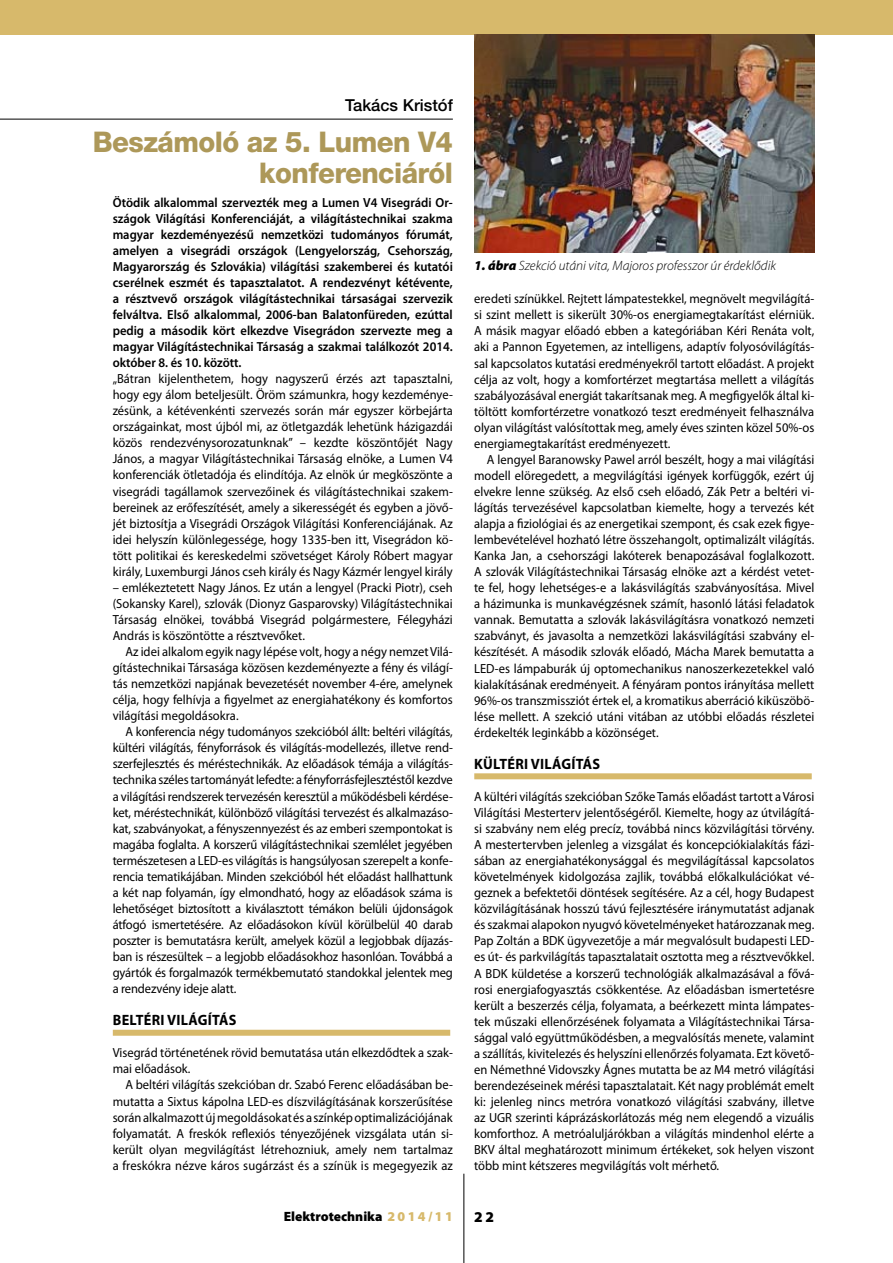
<style>
.page{position:relative;width:893px;height:1263px;background:#fff}
.page>*{position:absolute;margin:0;border:0;box-sizing:border-box;transform-origin:0 0}
.t1{font:800 28.5px/31.5px "Helvetica Neue LT Pro";letter-spacing:-.02em;color:#ad9859;text-align:right}
.t2{font:500 16.5px "Helvetica Neue LT Pro";color:#000}
.t3{font:700 15px "Myriad Pro";color:#000;scale:.95 1}
.t4{font:900 15px "Myriad Pro";color:#000}
.t5{font:italic 300 13.5px "Myriad Pro";color:#000}
.t6{font:900 13.5px "Myriad Pro";color:#000}
.t7{font:13.2px/16px "Myriad Pro";color:#000;text-align:justify;scale:.95 1}
.t8{font:600 13.2px/16px "Myriad Pro";color:#000;text-align:justify;scale:.95 1}
.s1{font-weight:900}
.s2{color:#d7b96b}
</style>
<div class="page">
<div style="left:0;top:0;width:893px;height:34px;background:#d7b96b"></div>
<hr style="left:463px;top:1174px;width:1px;height:89px;background:#000">
<div style="left:113px;top:1030px;width:337px;height:6px;background:#d7b96b"></div>
<div style="left:474px;top:773px;width:338px;height:6px;background:#d7b96b"></div>
<hr style="left:0;top:119px;width:453px;height:1px;background:#000">
<img style="left:474px;top:34px;width:340px;height:219px">
<p class="t2" style="left:345px;top:95px;width:109px">Takács Kristóf</p>
<h1 class="t1" style="left:93px;top:126px;width:362px">Beszámoló az 5. Lumen V4 konferenciáról</h1>
<p class="t8" style="left:113px;top:194px;width:360px">Ötödik alkalommal szervezték meg a Lumen V4 Visegrádi Or&shy;szágok Világítási Konferenciáját, a világítástechnikai szakma magyar kezdeményezésű nemzetközi tudományos fórumát, amelyen a visegrádi országok (Lengyelország, Csehország, Magyarország és Szlovákia) világítási szakemberei és kutatói cserélnek eszmét és tapasztalatot. A rendezvényt kétévente, a résztvevő országok világítástechnikai társaságai szervezik felváltva. Első alkalommal, 2006-ban Balatonfüreden, ezúttal pedig a második kört elkezdve Visegrádon szervezte meg a magyar Világítástechnikai Társaság a szakmai találkozót 2014. október 8. és 10. között.</p>
<p class="t7" style="left:113px;top:370px;width:360px">„Bátran kijelenthetem, hogy nagyszerű érzés azt tapasztalni, hogy egy álom beteljesült. Öröm számunkra, hogy kezdeménye&shy;zésünk, a kétévenkénti szervezés során már egyszer körbejárta országainkat, most újból mi, az ötletgazdák lehetünk házigazdái közös rendezvénysorozatunknak” – kezdte köszöntőjét Nagy János, a magyar Világítástechnikai Társaság elnöke, a Lumen V4 konferenciák ötletadója és elindítója. Az elnök úr megköszönte a visegrádi tagállamok szervezőinek és világítástechnikai szakem&shy;bereinek az erőfeszítését, amely a sikerességét és egyben a jövő&shy;jét biztosítja a Visegrádi Országok Világítási Konferenciájának. Az idei helyszín különlegessége, hogy 1335-ben itt, Visegrádon kö&shy;tött politikai és kereskedelmi szövetséget Károly Róbert magyar király, Luxemburgi János cseh király és Nagy Kázmér lengyel király</p>
<p class="t7" style="left:113px;top:579px;width:360px">– emlékeztetett Nagy János. Ez után a lengyel (Pracki Piotr), cseh (Sokansky Karel), szlovák (Dionyz Gasparovsky) Világítástechnikai Társaság elnökei, továbbá Visegrád polgármestere, Félegyházi András is köszöntötte a résztvevőket.</p>
<p class="t7" style="left:113px;top:643px;width:360px;text-indent:13px">Az idei alkalom egyik nagy lépése volt, hogy a négy nemzet Vilá&shy;gítástechnikai Társasága közösen kezdeményezte a fény és világí&shy;tás nemzetközi napjának bevezetését november 4-ére, amelynek célja, hogy felhívja a figyelmet az energiahatékony és komfortos világítási megoldásokra.</p>
<p class="t7" style="left:113px;top:724px;width:360px;text-indent:13px">A konferencia négy tudományos szekcióból állt: beltéri világítás, kültéri világítás, fényforrások és világítás-modellezés, illetve rend&shy;szerfejlesztés és méréstechnikák. Az előadások témája a világítás&shy;technika széles tartományát lefedte: a fényforrásfejlesztéstől kezdve a világítási rendszerek tervezésén keresztül a működésbeli kérdése&shy;ket, méréstechnikát, különböző világítási tervezést és alkalmazáso&shy;kat, szabványokat, a fényszennyezést és az emberi szempontokat is magába foglalta. A korszerű világítástechnikai szemlélet jegyében természetesen a LED-es világítás is hangsúlyosan szerepelt a konfe&shy;rencia tematikájában. Minden szekcióból hét előadást hallhattunk a két nap folyamán, így elmondható, hogy az előadások száma is lehetőséget biztosított a kiválasztott témákon belüli újdonságok átfogó ismertetésére. Az előadásokon kívül körülbelül 40 darab poszter is bemutatásra került, amelyek közül a legjobbak díjazás&shy;ban is részesültek – a legjobb előadásokhoz hasonlóan. Továbbá a gyártók és forgalmazók termékbemutató standokkal jelentek meg a rendezvény ideje alatt.</p>
<p class="t3" style="left:113px;top:1010px;width:18px">BELTÉRI</p>
<p class="t3" style="left:167px;top:1010px;width:10px">VILÁGÍTÁS</p>
<p class="t7" style="left:113px;top:1045px;width:360px">Visegrád történetének rövid bemutatása után elkezdődtek a szak&shy;mai előadások.</p>
<p class="t7" style="left:113px;top:1077px;width:360px;text-indent:13px">A beltéri világítás szekcióban dr. Szabó Ferenc előadásában be&shy;mutatta a Sixtus kápolna LED-es díszvilágításának korszerűsítése során alkalmazott új megoldásokat és a színkép optimalizációjának folyamatát. A freskók reflexiós tényezőjének vizsgálata után si&shy;került olyan megvilágítást létrehozniuk, amely nem tartalmaz a freskókra nézve káros sugárzást és a színük is megegyezik az</p>
<p class="t5" style="left:474px;top:258px;width:303px"><span class="s1">1. ábra</span> Szekció utáni vita, Majoros professzor úr érdeklődik</p>
<p class="t7" style="left:474px;top:291px;width:360px">eredeti színükkel. Rejtett lámpatestekkel, megnövelt megvilágítá&shy;si szint mellett is sikerült 30%-os energiamegtakarítást elérniük.<br>A másik magyar előadó ebben a kategóriában Kéri Renáta volt, aki a Pannon Egyetemen, az intelligens, adaptív folyosóvilágítás&shy;sal kapcsolatos kutatási eredményekről tartott előadást. A projekt célja az volt, hogy a komfortérzet megtartása mellett a világítás szabályozásával energiát takarítsanak meg. A megfigyelők által ki&shy;töltött komfortérzetre vonatkozó teszt eredményeit felhasználva olyan világítást valósítottak meg, amely éves szinten közel 50%-os energiamegtakarítást eredményezett.</p>
<p class="t7" style="left:474px;top:451px;width:360px;text-indent:13px">A lengyel Baranowsky Pawel arról beszélt, hogy a mai világítási modell elöregedett, a megvilágítási igények korfüggők, ezért új elvekre lenne szükség. Az első cseh előadó, Zák Petr a beltéri vi&shy;lágítás tervezésével kapcsolatban kiemelte, hogy a tervezés két alapja a fiziológiai és az energetikai szempont, és csak ezek figye&shy;lembevételével hozható létre összehangolt, optimalizált világítás.<br>Kanka Jan, a csehországi lakóterek benapozásával foglalkozott.<br>A szlovák Világítástechnikai Társaság elnöke azt a kérdést vetet&shy;te fel, hogy lehetséges-e a lakásvilágítás szabványosítása. Mivel a házimunka is munkavégzésnek számít, hasonló látási feladatok vannak. Bemutatta a szlovák lakásvilágításra vonatkozó nemzeti szabványt, és javasolta a nemzetközi lakásvilágítási szabvány el&shy;készítését. A második szlovák előadó, Mácha Marek bemutatta a LED-es lámpaburák új optomechanikus nanoszerkezetekkel való kialakításának eredményeit. A fényáram pontos irányítása mellett 96%-os transzmissziót értek el, a kromatikus aberráció kiküszöbö&shy;lése mellett. A szekció utáni vitában az utóbbi előadás részletei érdekelték leginkább a közönséget.</p>
<p class="t3" style="left:474px;top:754px;width:28px">KÜLTÉRI</p>
<p class="t3" style="left:531px;top:754px;width:10px">VILÁGÍTÁS</p>
<p class="t7" style="left:474px;top:788px;width:360px">A kültéri világítás szekcióban Szőke Tamás előadást tartott a Városi Világítási Mesterterv jelentőségéről. Kiemelte, hogy az útvilágítá&shy;si szabvány nem elég precíz, továbbá nincs közvilágítási törvény.<br>A mestertervben jelenleg a vizsgálat és koncepciókialakítás fázi&shy;sában az energiahatékonysággal és megvilágítással kapcsolatos követelmények kidolgozása zajlik, továbbá előkalkulációkat vé&shy;geznek a befektetői döntések segítésére. Az a cél, hogy Budapest közvilágításának hosszú távú fejlesztésére iránymutatást adjanak és szakmai alapokon nyugvó követelményeket határozzanak meg.<br>Pap Zoltán a BDK ügyvezetője a már megvalósult budapesti LED&shy;es út- és parkvilágítás tapasztalatait osztotta meg a résztvevőkkel.<br>A BDK küldetése a korszerű technológiák alkalmazásával a fővá&shy;rosi energiafogyasztás csökkentése. Az előadásban ismertetésre került a beszerzés célja, folyamata, a beérkezett minta lámpates&shy;tek műszaki ellenőrzésének folyamata a Világítástechnikai Társa&shy;sággal való együttműködésben, a megvalósítás menete, valamint a szállítás, kivitelezés és helyszíni ellenőrzés folyamata. Ezt követő&shy;en Némethné Vidovszky Ágnes mutatta be az M4 metró világítási berendezéseinek mérési tapasztalatait. Két nagy problémát emelt ki: jelenleg nincs metróra vonatkozó világítási szabvány, illetve az UGR szerinti káprázáskorlátozás még nem elegendő a vizuális komforthoz. A metróaluljárókban a világítás mindenhol elérte a BKV által meghatározott minimum értékeket, sok helyen viszont több mint kétszeres megvilágítás volt mérhető.</p>
<p class="t6" style="left:284px;top:1207px;width:171px">Elektrotechnika <span class="s2">2 0 1 4 / 1 1</span></p>
<p class="t4" style="left:474px;top:1206px;width:21px">22</p>
</div>
